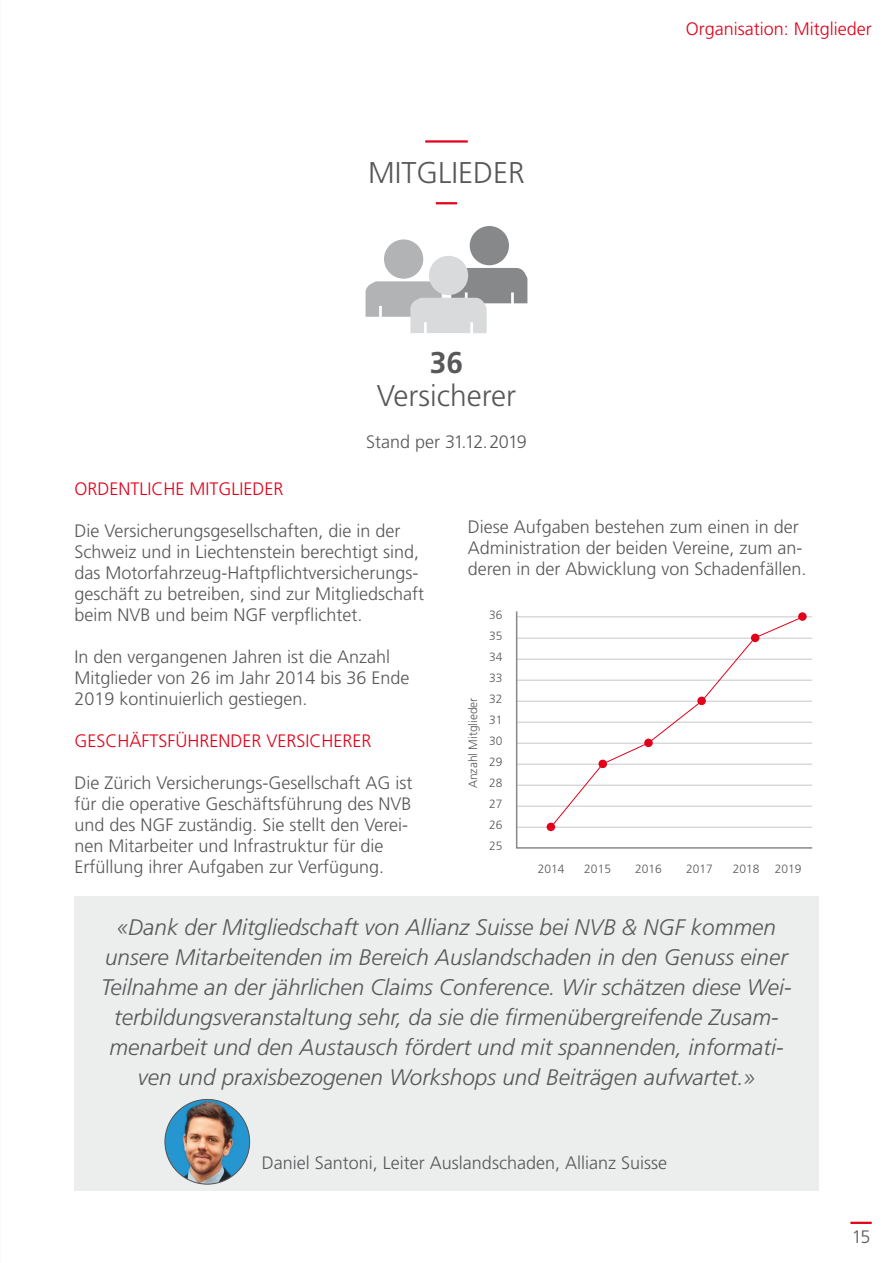
<style>
.page{position:relative;width:893px;height:1263px;background:#fff}
.page>*{position:absolute;margin:0;border:0;box-sizing:border-box;transform-origin:0 0}
.Subline{font:300 30px "Frutiger";color:#58585a}
.Headline{font:300 30px "Frutiger";color:#58585a}
.Subline-2{font:700 30px "Frutiger";color:#58585a}
.Text{font:italic 300 22.5px/30px "Frutiger";color:#58585a;text-align:center}
.Text-2{font:300 18px/21px "Frutiger";color:#58585a}
.Text-3{font:300 18px "Frutiger";color:#e2001a}
.Kapitel{font:300 18px "Frutiger";color:#e2001a}
.Text-4{font:300 12px "Frutiger";color:#58585a}
</style>
<div class="page">
<hr style="left:850px;top:1222px;width:22px;height:2px;background:#e2001a">
<hr style="left:425px;top:140px;width:43px;height:3px;background:#e2001a">
<hr style="left:436px;top:202px;width:21px;height:2px;background:#e2001a">
<div style="left:470px;top:226px;width:39px;height:39px;background:#87888a;border-radius:50%"></div>
<div style="left:384px;top:239px;width:39px;height:40px;background:#b1b3b4;border-radius:50%"></div>
<svg style="left:365px;top:268px;width:162px;height:65px"></svg>
<div style="left:429px;top:256px;width:39px;height:39px;background:#d9dadb;border-radius:50%"></div>
<svg style="left:515px;top:611px;width:298px;height:238px"></svg>
<div style="left:74px;top:896px;width:745px;height:295px;background:#eceded"></div>
<img style="left:165px;top:1099px;width:85px;height:85px;border-radius:42px">
<p class="Headline" style="left:368px;top:156px;width:158px">MITGLIEDER</p>
<p class="Subline-2" style="left:430px;top:345px;width:35px">36</p>
<p class="Subline" style="left:377px;top:378px;width:141px">Versicherer</p>
<p class="Text-2" style="left:366px;top:431px;width:162px">Stand per 31.12.2019</p>
<p class="Kapitel" style="left:686px;top:18px;width:188px">Organisation: Mitglieder</p>
<p class="Text-3" style="left:74px;top:478px;width:211px">ORDENTLICHE MITGLIEDER</p>
<p class="Text-2" style="left:74px;top:520px;width:351px">Die Versicherungsgesellschaften, die in der Schweiz und in Liechtenstein berechtigt sind, das Motorfahrzeug-Haftpflichtversicherungs&shy;geschäft zu betreiben, sind zur Mitgliedschaft beim NVB und beim NGF verpflichtet.</p>
<p class="Text-2" style="left:74px;top:646px;width:337px">In den vergangenen Jahren ist die Anzahl<br>Mitglieder von 26 im Jahr 2014 bis 36 Ende<br>2019 kontinuierlich gestiegen.</p>
<p class="Text-3" style="left:74px;top:730px;width:299px">GESCHÄFTSFÜHRENDER VERSICHERER</p>
<p class="Text-2" style="left:74px;top:772px;width:340px">Die Zürich Versicherungs-Gesellschaft AG ist für die operative Geschäftsführung des NVB und des NGF zuständig. Sie stellt den Verei&shy;nen Mitarbeiter und Infrastruktur für die Erfüllung ihrer Aufgaben zur Verfügung.</p>
<p class="Text-2" style="left:468px;top:516px;width:340px">Diese Aufgaben bestehen zum einen in der<br>Administration der beiden Vereine, zum an&shy;deren in der Abwicklung von Schadenfällen.</p>
<p class="Text-4" style="left:466px;top:788px;width:92px;rotate:-90deg">Anzahl Mitglieder</p>
<p class="Text-4" style="left:489px;top:608px;width:15px">36</p>
<p class="Text-4" style="left:489px;top:629px;width:15px">35</p>
<p class="Text-4" style="left:489px;top:650px;width:15px">34</p>
<p class="Text-4" style="left:489px;top:671px;width:15px">33</p>
<p class="Text-4" style="left:489px;top:692px;width:15px">32</p>
<p class="Text-4" style="left:489px;top:713px;width:15px">31</p>
<p class="Text-4" style="left:489px;top:734px;width:15px">30</p>
<p class="Text-4" style="left:489px;top:755px;width:15px">29</p>
<p class="Text-4" style="left:489px;top:776px;width:15px">28</p>
<p class="Text-4" style="left:489px;top:797px;width:15px">27</p>
<p class="Text-4" style="left:489px;top:818px;width:15px">26</p>
<p class="Text-4" style="left:489px;top:839px;width:15px">25</p>
<p class="Text-4" style="left:538px;top:862px;width:28px">2014</p>
<p class="Text-4" style="left:584px;top:862px;width:28px">2015</p>
<p class="Text-4" style="left:635px;top:862px;width:28px">2016</p>
<p class="Text-4" style="left:686px;top:862px;width:28px">2017</p>
<p class="Text-4" style="left:733px;top:862px;width:28px">2018</p>
<p class="Text-4" style="left:775px;top:862px;width:28px">2019</p>
<p class="Text" style="left:101px;top:912px;width:692px">«Dank der Mitgliedschaft von Allianz Suisse bei NVB &amp; NGF kommen unsere Mitarbeitenden im Bereich Auslandschaden in den Genuss einer Teilnahme an der jährlichen Claims Conference. Wir schätzen diese Wei&shy;terbildungsveranstaltung sehr, da sie die firmenübergreifende Zusam&shy;menarbeit und den Austausch fördert und mit spannenden, informati&shy;ven und praxisbezogenen Workshops und Beiträgen aufwartet.»</p>
<p class="Text-2" style="left:262px;top:1153px;width:407px">Daniel Santoni, Leiter Auslandschaden, Allianz Suisse</p>
<p class="Text-2" style="left:852px;top:1226px;width:20px">15</p>
</div>
